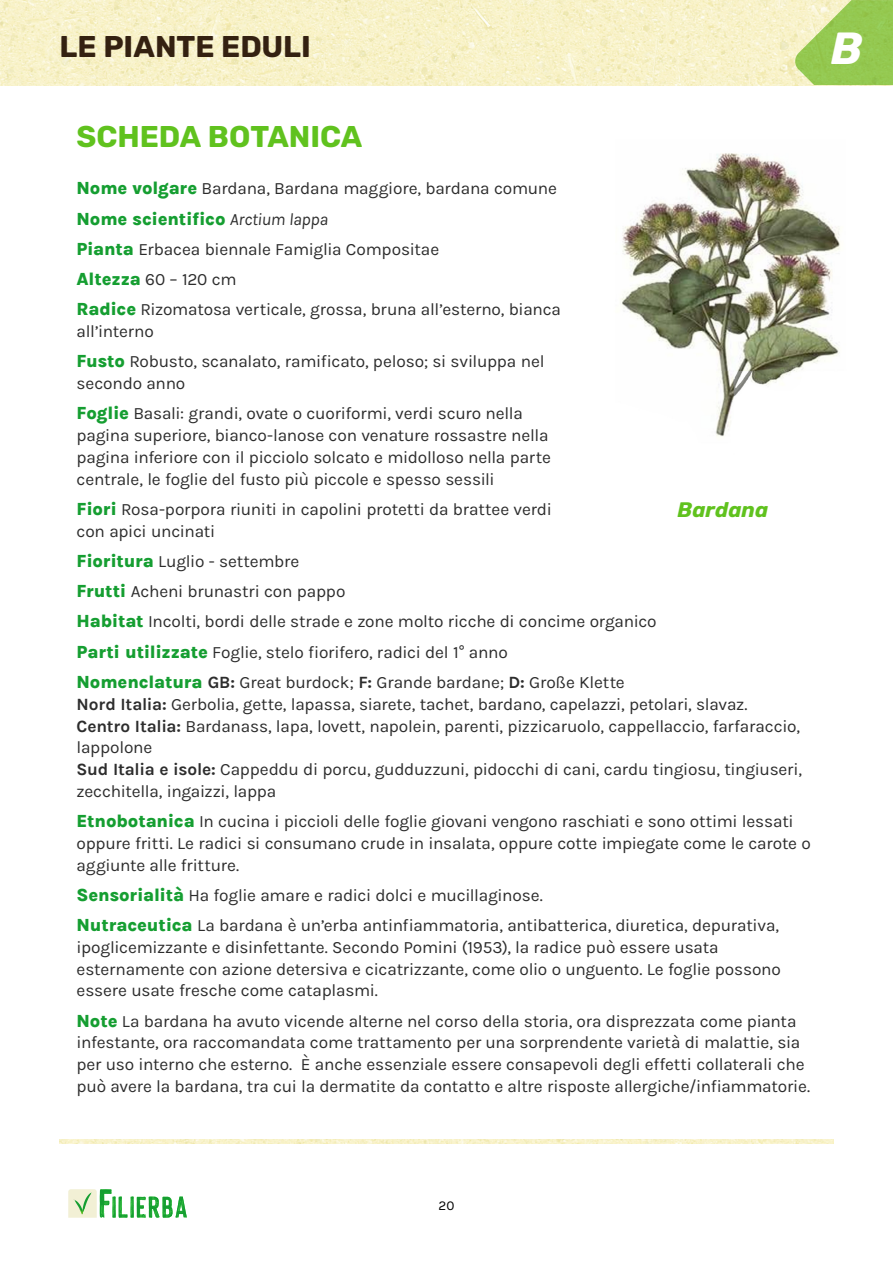
<style>
.page{position:relative;width:893px;height:1263px;background:#fff}
.page>*{position:absolute;margin:0;border:0;box-sizing:border-box;transform-origin:0 0}
.testo{font:italic 700 45px "Rubik";color:#fff}
.testo-2{font:700 30px "Rubik";letter-spacing:-.005em;color:#60c21e}
.t1{font:700 30px "Rubik";color:#342111}
.testo-3{font:italic 700 21px "Rubik";color:#60c21e}
.testo-4{font:800 18px "Karla";letter-spacing:-.01em;color:#159e31}
.testo-5{font:17.25px/21.8px "Karla";letter-spacing:-.01em;color:#2d2d2d}
.t2{font:13.5px "Karla";color:#000}
.s1{font-weight:800;font-size:18px;color:#159e31}
.s2{font-weight:400;font-style:italic;font-size:17.25px;color:#2d2d2d}
.s3{font-weight:700}
</style>
<div class="page">
<img style="left:0;top:0;width:794px;height:85px">
<img style="left:60px;top:1140px;width:773px;height:4px">
<svg style="left:68px;top:1189px;width:119px;height:29px"></svg>
<svg style="left:794px;top:0;width:99px;height:85px;background:#aad16c"></svg>
<img style="left:621px;top:153px;width:219px;height:284px">
<h2 class="t1" style="left:60px;top:29px;width:253px">LE PIANTE EDULI</h2>
<p class="testo" style="left:831px;top:22px;width:33px">B</p>
<p class="testo-2" style="left:77px;top:119px;width:287px">SCHEDA BOTANICA</p>
<p class="testo-5" style="left:77px;top:177px;width:482px"><span class="s1">Nome volgare</span> Bardana, Bardana maggiore, bardana comune</p>
<p class="testo-4" style="left:77px;top:207px;width:253px">Nome scientifico <span class="s2">Arctium lappa</span></p>
<p class="testo-5" style="left:77px;top:238px;width:364px"><span class="s1">Pianta</span> Erbacea biennale Famiglia Compositae</p>
<p class="testo-5" style="left:77px;top:268px;width:162px"><span class="s1">Altezza</span> 60 – 120 cm</p>
<p class="testo-5" style="left:77px;top:298px;width:486px"><span class="s1">Radice</span> Rizomatosa verticale, grossa, bruna all’esterno, bianca all’interno</p>
<p class="testo-5" style="left:77px;top:350px;width:469px"><span class="s1">Fusto</span> Robusto, scanalato, ramificato, peloso; si sviluppa nel secondo anno</p>
<p class="testo-5" style="left:77px;top:402px;width:476px"><span class="s1">Foglie</span> Basali: grandi, ovate o cuoriformi, verdi scuro nella pagina superiore, bianco-lanose con venature rossastre nella pagina inferiore con il picciolo solcato e midolloso nella parte centrale, le foglie del fusto più piccole e spesso sessili</p>
<p class="testo-5" style="left:77px;top:498px;width:477px"><span class="s1">Fiori</span> Rosa-porpora riuniti in capolini protetti da brattee verdi con apici uncinati</p>
<p class="testo-5" style="left:77px;top:550px;width:224px"><span class="s1">Fioritura</span> Luglio - settembre</p>
<p class="testo-5" style="left:77px;top:580px;width:270px"><span class="s1">Frutti</span> Acheni brunastri con pappo</p>
<p class="testo-5" style="left:77px;top:610px;width:582px"><span class="s1">Habitat</span> Incolti, bordi delle strade e zone molto ricche di concime organico</p>
<p class="testo-5" style="left:77px;top:640px;width:433px"><span class="s1">Parti utilizzate</span> Foglie, stelo fiorifero, radici del 1° anno</p>
<p class="testo-5" style="left:77px;top:671px;width:727px"><span class="s1">Nomenclatura</span> <span class="s3">GB:</span> Great burdock; <span class="s3">F:</span> Grande bardane; <span class="s3">D:</span> Große Klette<br><span class="s3">Nord Italia:</span> Gerbolia, gette, lapassa, siarete, tachet, bardano, capelazzi, petolari, slavaz.<br><span class="s3">Centro Italia:</span> Bardanass, lapa, lovett, napolein, parenti, pizzicaruolo, cappellaccio, farfaraccio, lappolone<br><span class="s3">Sud Italia e isole:</span> Cappeddu di porcu, gudduzzuni, pidocchi di cani, cardu tingiosu, tingiuseri, zecchitella, ingaizzi, lappa</p>
<p class="testo-5" style="left:77px;top:810px;width:736px"><span class="s1">Etnobotanica</span> In cucina i piccioli delle foglie giovani vengono raschiati e sono ottimi lessati oppure fritti. Le radici si consumano crude in insalata, oppure cotte impiegate come le carote o aggiunte alle fritture.</p>
<p class="testo-5" style="left:77px;top:884px;width:468px"><span class="s1">Sensorialità</span> Ha foglie amare e radici dolci e mucillaginose.</p>
<p class="testo-5" style="left:77px;top:914px;width:706px"><span class="s1">Nutraceutica</span> La bardana è un’erba antinfiammatoria, antibatterica, diuretica, depurativa, ipoglicemizzante e disinfettante. Secondo Pomini (1953), la radice può essere usata esternamente con azione detersiva e cicatrizzante, come olio o unguento. Le foglie possono essere usate fresche come cataplasmi.</p>
<p class="testo-5" style="left:77px;top:1009px;width:735px"><span class="s1">Note</span> La bardana ha avuto vicende alterne nel corso della storia, ora disprezzata come pianta infestante, ora raccomandata come trattamento per una sorprendente varietà di malattie, sia per uso interno che esterno. È anche essenziale essere consapevoli degli effetti collaterali che può avere la bardana, tra cui la dermatite da contatto e altre risposte allergiche/infiammatorie.</p>
<p class="testo-3" style="left:677px;top:498px;width:92px">Bardana</p>
<p class="t2" style="left:439px;top:1196px;width:17px">20</p>
</div>
